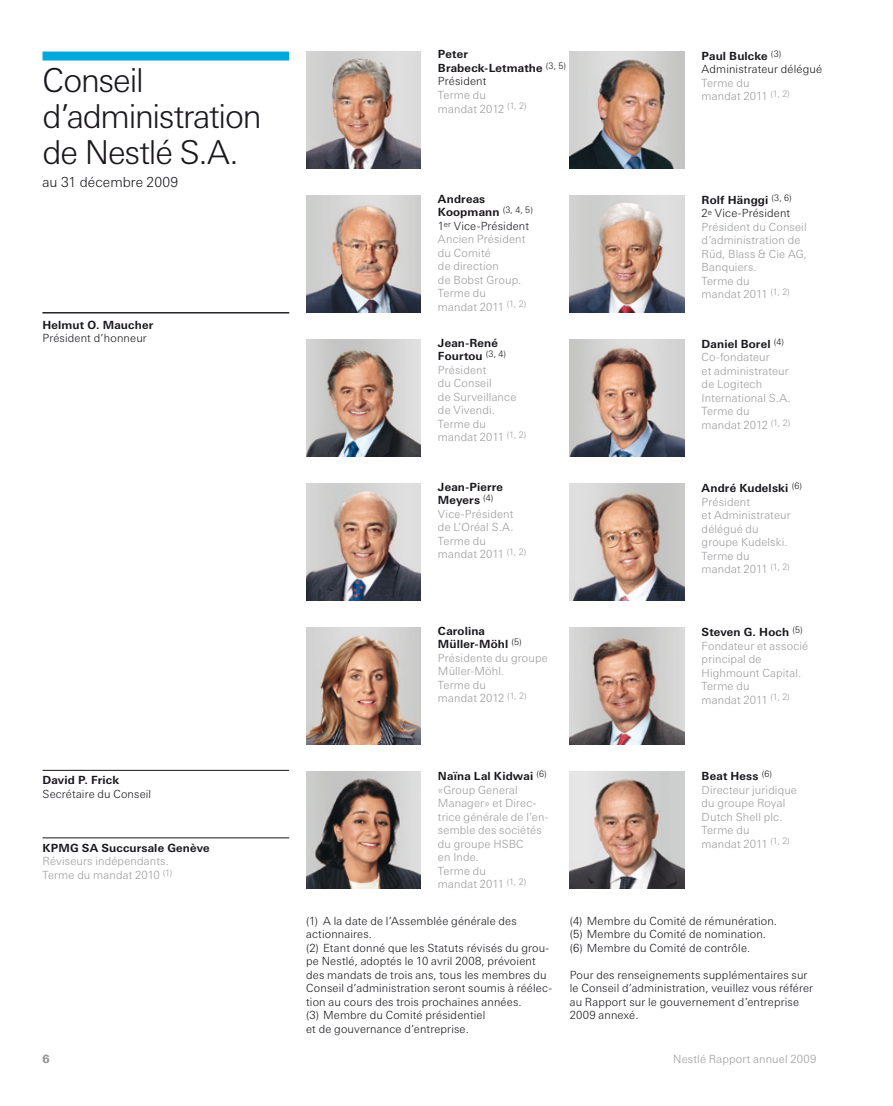
<style>
.page{position:relative;width:893px;height:1106px;background:#fff}
.page>*{position:absolute;margin:0;border:0;box-sizing:border-box;transform-origin:0 0}
.t1{font:300 33px/36px "LT Univers Basic";letter-spacing:-.035em;color:#1a171c}
.t2{font:300 13.8px "LT Univers Basic";letter-spacing:.005em;color:#1a171c}
.t3{font:300 11.25px/13.5px "LT Univers Basic";letter-spacing:.015em;color:#9a9b9d}
.t4{font:300 11.25px/13.5px "LT Univers Basic";letter-spacing:.015em;color:#1a171c}
.t5{font:700 11.25px/13.5px "LT Univers Basic";letter-spacing:.015em;color:#1a171c}
.t6{font:700 11.25px "LT Univers Basic";color:#9a9b9d}
.s1{font-weight:300}
.s2{font-weight:700;color:#1a171c}
.s3{color:#1a171c}
.s4{font-weight:700}
</style>
<div class="page">
<hr style="left:43px;top:312px;width:246px;height:1px;background:#1a171c">
<hr style="left:43px;top:770px;width:246px;height:1px;background:#1a171c">
<hr style="left:43px;top:837px;width:246px;height:1px;background:#1a171c">
<hr style="left:43px;top:313px;width:246px;height:1px;background:#1a171c">
<div style="left:43px;top:52px;width:246px;height:9px;background:#00a8db"></div>
<img style="left:306px;top:52px;width:115px;height:117px">
<img style="left:306px;top:340px;width:115px;height:117px">
<img style="left:570px;top:52px;width:115px;height:117px">
<img style="left:570px;top:196px;width:115px;height:117px">
<img style="left:306px;top:484px;width:115px;height:117px">
<img style="left:306px;top:772px;width:115px;height:117px">
<img style="left:570px;top:772px;width:115px;height:117px">
<img style="left:306px;top:628px;width:115px;height:117px">
<img style="left:570px;top:340px;width:115px;height:117px">
<img style="left:570px;top:484px;width:115px;height:117px">
<img style="left:570px;top:628px;width:115px;height:117px">
<img style="left:306px;top:196px;width:115px;height:117px">
<h1 class="t1" style="left:43px;top:62px;width:221px">Conseil d’administration de Nestlé S.A.</h1>
<p class="t2" style="left:43px;top:173px;width:137px">au 31 décembre 2009</p>
<p class="t5" style="left:43px;top:318px;width:112px">Helmut O. Maucher</p>
<p class="t4" style="left:43px;top:331px;width:106px">Président d’honneur</p>
<p class="t5" style="left:43px;top:773px;width:78px">David P. Frick</p>
<p class="t4" style="left:43px;top:787px;width:110px">Secrétaire du Conseil</p>
<p class="t5" style="left:43px;top:841px;width:169px">KPMG SA Succursale Genève</p>
<p class="t3" style="left:43px;top:854px;width:131px">Réviseurs indépendants.<br>Terme du mandat 2010 <sup>(1)</sup></p>
<p class="t5" style="left:438px;top:48px;width:130px">Peter<br>Brabeck-Letmathe <sup>(3,</sup> <sup>5)<br></sup><span class="s1">Président</span></p>
<p class="t3" style="left:438px;top:88px;width:90px">Terme du mandat 2012 <sup>(1,</sup> <sup>2)</sup></p>
<p class="t3" style="left:438px;top:192px;width:96px"><span class="s2">Andreas<br>Koopmann</span> <sup>(3,</sup> <sup>4,</sup> <sup>5)<br></sup><span class="s3">1</span><sup>er</sup> <span class="s3">Vice-Président<br></span>Ancien Président du Comité<br>de direction<br>de Bobst Group.<br>Terme du<br>mandat 2011 <sup>(1,</sup> <sup>2)</sup></p>
<p class="t3" style="left:438px;top:336px;width:90px"><span class="s2">Jean-René<br>Fourtou</span> <sup>(3,</sup> <sup>4)<br></sup>Président<br>du Conseil<br>de Surveillance de Vivendi.<br>Terme du mandat 2011 <sup>(1,</sup> <sup>2)</sup></p>
<p class="t3" style="left:438px;top:480px;width:90px"><span class="s2">Jean-Pierre<br>Meyers</span> <sup>(4)<br></sup>Vice-Président de L’Oréal S.A.<br>Terme du mandat 2011 <sup>(1,</sup> <sup>2)</sup></p>
<p class="t3" style="left:438px;top:624px;width:111px"><span class="s2">Carolina<br>Müller-Möhl</span> <sup>(5)<br></sup>Présidente du groupe<br>Müller-Möhl.<br>Terme du<br>mandat 2012 <sup>(1,</sup> <sup>2)</sup></p>
<p class="t4" style="left:702px;top:49px;width:122px"><span class="s4">Paul Bulcke</span> <sup>(3)<br></sup>Administrateur délégué</p>
<p class="t3" style="left:702px;top:76px;width:90px">Terme du mandat 2011 <sup>(1,</sup> <sup>2)</sup></p>
<p class="t3" style="left:702px;top:193px;width:107px"><span class="s2">Rolf Hänggi</span> <sup>(3,</sup> <sup>6)<br></sup><span class="s3">2</span><sup>e</sup> <span class="s3">Vice-Président<br></span>Président du Conseil d’administration de<br>Rüd, Blass &amp; Cie AG,<br>Banquiers.<br>Terme du<br>mandat 2011 <sup>(1,</sup> <sup>2)</sup></p>
<p class="t3" style="left:702px;top:337px;width:91px"><span class="s2">Daniel Borel</span> <sup>(4)<br></sup>Co-fondateur<br>et administrateur de Logitech<br>International S.A.<br>Terme du mandat 2012 <sup>(1,</sup> <sup>2)</sup></p>
<p class="t3" style="left:702px;top:481px;width:102px"><span class="s2">André Kudelski</span> <sup>(6)<br></sup>Président<br>et Administrateur délégué du<br>groupe Kudelski.<br>Terme du<br>mandat 2011 <sup>(1,</sup> <sup>2)</sup></p>
<p class="t3" style="left:702px;top:625px;width:108px"><span class="s2">Steven G. Hoch</span> <sup>(5)<br></sup>Fondateur et associé principal de<br>Highmount Capital.<br>Terme du<br>mandat 2011 <sup>(1,</sup> <sup>2)</sup></p>
<p class="t3" style="left:438px;top:769px;width:112px"><span class="s2">Naïna Lal Kidwai</span> <sup>(6) </sup>«Group General<br>Manager» et Direc&shy;trice générale de l’en&shy;semble des sociétés du groupe HSBC<br>en Inde.<br>Terme du<br>mandat 2011 <sup>(1,</sup> <sup>2)</sup></p>
<p class="t3" style="left:702px;top:769px;width:97px"><span class="s2">Beat Hess</span> <sup>(6)<br></sup>Directeur juridique du groupe Royal<br>Dutch Shell plc.<br>Terme du<br>mandat 2011 <sup>(1,</sup> <sup>2)</sup></p>
<p class="t4" style="left:306px;top:913px;width:247px">(1) A la date de l’Assemblée générale des actionnaires.<br>(2) Etant donné que les Statuts révisés du grou&shy;pe Nestlé, adoptés le 10 avril 2008, prévoient des mandats de trois ans, tous les membres du Conseil d’administration seront soumis à réélec&shy;tion au cours des trois prochaines années.<br>(3) Membre du Comité présidentiel<br>et de gouvernance d’entreprise.</p>
<p class="t4" style="left:570px;top:913px;width:209px">(4) Membre du Comité de rémunération. (5) Membre du Comité de nomination. (6) Membre du Comité de contrôle.</p>
<p class="t4" style="left:570px;top:967px;width:245px">Pour des renseignements supplémentaires sur le Conseil d’administration, veuillez vous référer au Rapport sur le gouvernement d’entreprise 2009 annexé.</p>
<p class="t6" style="left:43px;top:1052px;width:9px">6</p>
<p class="t3" style="left:673px;top:1052px;width:145px">Nestlé Rapport annuel 2009</p>
</div>
